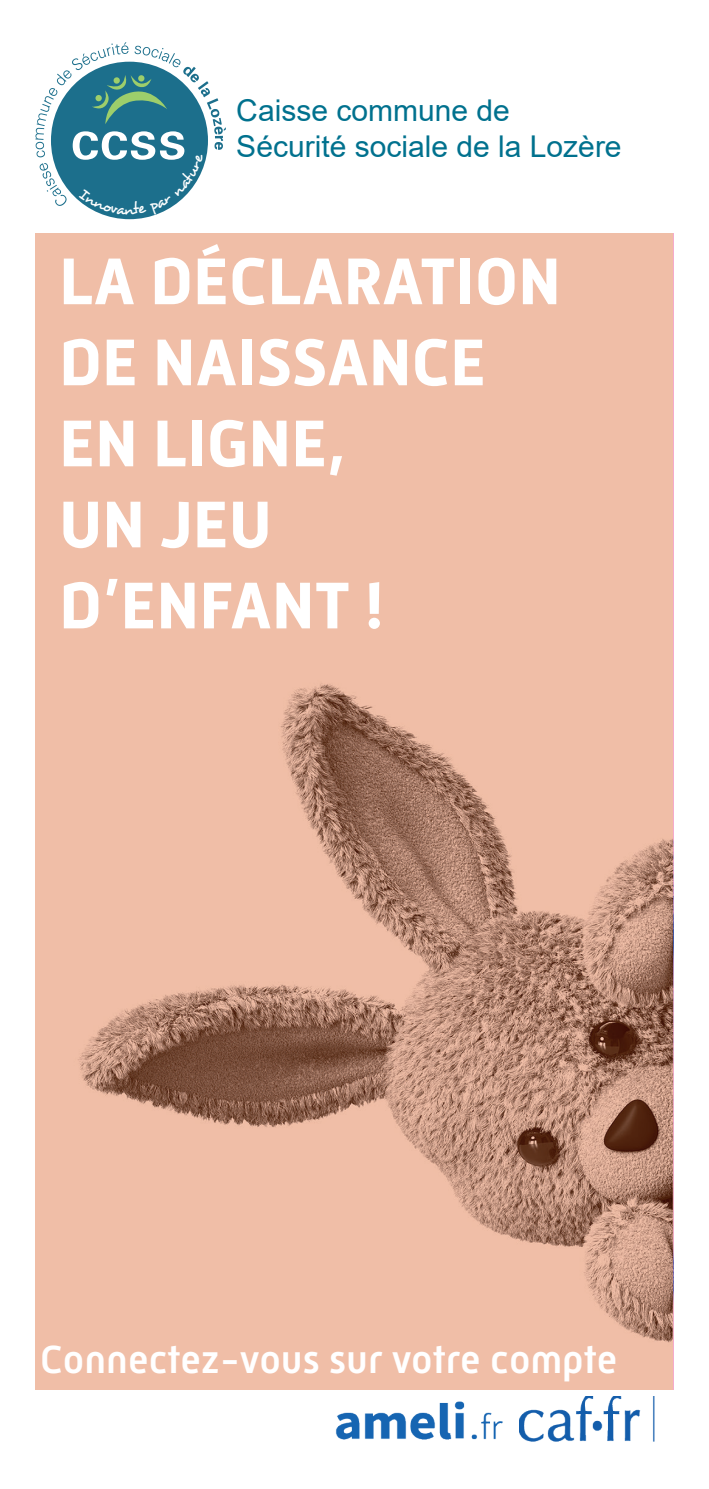
<style>
.page{position:relative;width:709px;height:1489px;background:#fff}
.page>*{position:absolute;margin:0;border:0;box-sizing:border-box;transform-origin:0 0}
.t1{font:700 67.5px/81px "Mic 32 New";color:#fff}
.t2{font:500 40px "Mic 32 New";color:#fff}
.t3{font:30px/36px "Arial";color:#00718e}
.t4{font:16.25px "Desyrel";color:#fdfefe}
</style>
<div class="page">
<img style="left:35px;top:234px;width:637px;height:1155px">
<img style="left:306px;top:1384px;width:203px;height:56px">
<img style="left:520px;top:1396px;width:134px;height:44px">
<svg style="left:35px;top:42px;width:191px;height:173px"></svg>
<p class="t4" style="left:124px;top:199px;width:12px">n</p>
<p class="t3" style="left:236px;top:92px;width:387px">Caisse commune de<br>Sécurité sociale de la Lozère</p>
<p class="t1" style="left:59px;top:241px;width:503px">LA DÉCLARATION<br>DE NAISSANCE<br>EN LIGNE,<br>UN JEU<br>D’ENFANT !</p>
<p class="t2" style="left:40px;top:1336px;width:578px">Connectez-vous sur votre compte</p>
</div>
